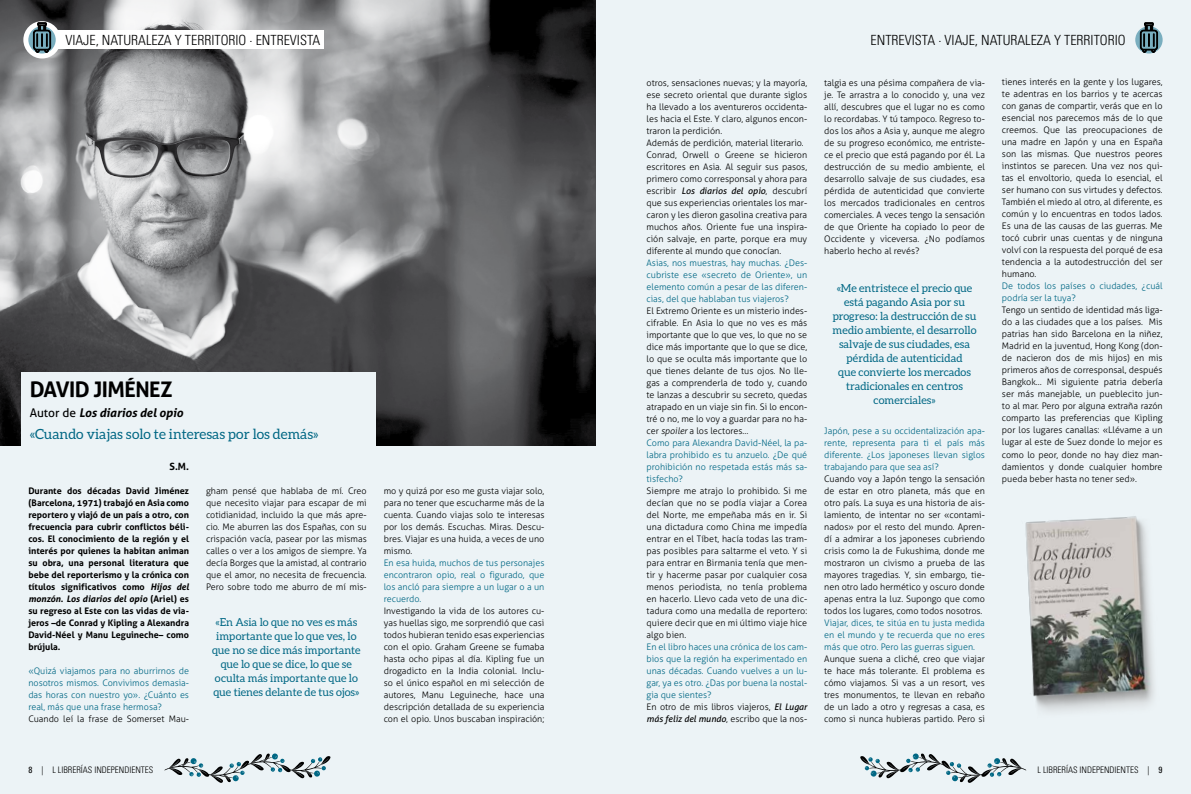
<style>
.page{position:relative;width:1191px;height:794px;background:#fff}
.page>*{position:absolute;margin:0;border:0;box-sizing:border-box;transform-origin:0 0}
.t1{font:700 21.5px "Aller";letter-spacing:-.025em;color:#000}
.t2{font:300 condensed 14px "Univers LT Std";color:#000}
.t3{font:14px "Aleo";color:#006784}
.t4{font:italic 700 12px "Aller";color:#000}
.t5{font:11px/14px "Aleo";color:#006784;text-align:center}
.t6{font:700 10px "Aller";color:#000}
.t7{font:300 9px/12px "Aller";color:#000;text-align:justify}
.t8{font:300 9px/12px "Aller";color:#006784;text-align:justify}
.t9{font:700 9px/12px "Aller";color:#000;text-align:justify}
.t10{font:300 condensed 9px "Univers LT Std";color:#000}
.s1{font-weight:400;font-style:normal}
.s2{font-style:italic}
.s3{font-weight:400;font-style:italic}
.s4{color:#006784}
.s5{color:#000}
.s6{font-weight:400;font-style:italic;color:#000}
.s7{font-weight:400}
</style>
<div class="page">
<div style="left:595px;top:0;width:596px;height:794px;background:#ecf3f6"></div>
<div style="left:0;top:0;width:595px;height:794px;background:#ecf3f6"></div>
<svg style="left:164px;top:753px;width:166px;height:30px"></svg>
<svg style="left:860px;top:753px;width:166px;height:30px"></svg>
<svg style="left:1135px;top:26px;width:27px;height:28px"></svg>
<img style="left:0;top:0;width:595px;height:445px">
<div style="left:21px;top:372px;width:354px;height:76px;background:#ecf3f6"></div>
<svg style="left:26px;top:24px;width:32px;height:32px"></svg>
<div style="left:23px;top:21px;width:38px;height:38px;border:5px solid #fff;border-radius:50%"></div>
<img style="left:1025px;top:516px;width:129px;height:196px">
<div style="left:57px;top:30px;width:266px;height:19px;background:#fff"></div>
<svg style="left:33px;top:22px;width:18px;height:31px"></svg>
<svg style="left:1140px;top:22px;width:17px;height:31px"></svg>
<h2 class="t2" style="left:65px;top:31px;width:256px">VIAJE, NATURALEZA Y TERRITORIO · ENTREVISTA</h2>
<h1 class="t1" style="left:30px;top:376px;width:144px">DAVID JIMÉNEZ</h1>
<h3 class="t4" style="left:30px;top:405px;width:155px"><span class="s1">Autor de</span> Los diarios del opio</h3>
<h2 class="t3" style="left:30px;top:426px;width:290px">«Cuando viajas solo te interesas por los demás»</h2>
<p class="t6" style="left:170px;top:460px;width:21px">S.M.</p>
<p class="t9" style="left:28px;top:484px;width:162px">Durante dos décadas David Jiménez (Barcelona, 1971) trabajó en Asia como reportero y viajó de un país a otro, con frecuencia para cubrir conflictos béli&shy;cos. El conocimiento de la región y el interés por quienes la habitan animan su obra, una personal literatura que bebe del reporterismo y la crónica con títulos significativos como <span class="s2">Hijos del monzón</span>. <span class="s2">Los diarios del opio</span> (Ariel) es su regreso al Este con las vidas de via&shy;jeros –de Conrad y Kipling a Alexandra David-Néel y Manu Leguineche– como brújula.</p>
<p class="t8" style="left:28px;top:664px;width:162px">«Quizá viajamos para no aburrirnos de nosotros mismos. Convivimos demasia&shy;das horas con nuestro yo». ¿Cuánto es real, más que una frase hermosa?</p>
<p class="t7" style="left:28px;top:712px;width:162px">Cuando leí la frase de Somerset Mau-</p>
<p class="t7" style="left:206px;top:484px;width:162px">gham pensé que hablaba de mí. Creo que necesito viajar para escapar de mi cotidianidad, incluido la que más apre&shy;cio. Me aburren las dos Españas, con su crispación vacía, pasear por las mismas calles o ver a los amigos de siempre. Ya decía Borges que la amistad, al contrario que el amor, no necesita de frecuencia.<br>Pero sobre todo me aburro de mí mis-</p>
<p class="t5" style="left:212px;top:615px;width:150px">«En Asia lo que no ves es más importante que lo que ves, lo que no se dice más importante que lo que se dice, lo que se oculta más importante que lo que tienes delante de tus ojos»</p>
<p class="t7" style="left:384px;top:485px;width:162px">mo y quizá por eso me gusta viajar solo, para no tener que escucharme más de la cuenta. Cuando viajas solo te interesas por los demás. Escuchas. Miras. Descu&shy;bres. Viajar es una huida, a veces de uno mismo.</p>
<p class="t8" style="left:384px;top:557px;width:162px">En esa huida, muchos de tus personajes encontraron opio, real o figurado, que los ancló para siempre a un lugar o a un recuerdo.</p>
<p class="t7" style="left:384px;top:604px;width:162px">Investigando la vida de los autores cu&shy;yas huellas sigo, me sorprendió que casi todos hubieran tenido esas experiencias con el opio. Graham Greene se fumaba hasta ocho pipas al día. Kipling fue un drogadicto en la India colonial. Inclu&shy;so el único español en mi selección de autores, Manu Leguineche, hace una descripción detallada de su experiencia con el opio. Unos buscaban inspiración;</p>
<p class="t7" style="left:646px;top:77px;width:162px;text-align:left">otros, sensaciones nuevas; y la mayoría, ese secreto oriental que durante siglos ha llevado a los aventureros occidenta&shy;les hacia el Este. Y claro, algunos encon&shy;traron la perdición.<br>Además de perdición, material literario.<br>Conrad, Orwell o Greene se hicieron escritores en Asia. Al seguir sus pasos, primero como corresponsal y ahora para escribir <span class="s3">Los diarios del opio</span>, descubrí que sus experiencias orientales los mar&shy;caron y les dieron gasolina creativa para muchos años. Oriente fue una inspira&shy;ción salvaje, en parte, porque era muy diferente al mundo que conocían.</p>
<p class="t8" style="left:646px;top:256px;width:162px">Asias, nos muestras, hay muchas. ¿Des&shy;cubriste ese «secreto de Oriente», un elemento común a pesar de las diferen&shy;cias, del que hablaban tus viajeros?</p>
<p class="t7" style="left:646px;top:304px;width:162px;text-align:left">El Extremo Oriente es un misterio indes&shy;cifrable. En Asia lo que no ves es más importante que lo que ves, lo que no se dice más importante que lo que se dice, lo que se oculta más importante que lo que tienes delante de tus ojos. No lle&shy;gas a comprenderla de todo y, cuando te lanzas a descubrir su secreto, quedas atrapado en un viaje sin fin. Si lo encon&shy;tré o no, me lo voy a guardar para no ha&shy;cer <span class="s2">spoiler</span> a los lectores…<br><span class="s4">Como para Alexandra David-Néel, la pa&shy;labra prohibido es tu anzuelo. ¿De qué prohibición no respetada estás más sa&shy;tisfecho?</span></p>
<p class="t7" style="left:646px;top:484px;width:162px">Siempre me atrajo lo prohibido. Si me decían que no se podía viajar a Corea del Norte, me empeñaba más en ir. Si una dictadura como China me impedía entrar en el Tíbet, hacía todas las tram&shy;pas posibles para saltarme el veto. Y si para entrar en Birmania tenía que men&shy;tir y hacerme pasar por cualquier cosa menos periodista, no tenía problema en hacerlo. Llevo cada veto de una dic&shy;tadura como una medalla de reportero: quiere decir que en mi último viaje hice algo bien.</p>
<p class="t8" style="left:646px;top:640px;width:162px;text-align:left">En el libro haces una crónica de los cam&shy;bios que la región ha experimentado en unas décadas. Cuando vuelves a un lu&shy;gar, ya es otro. ¿Das por buena la nostal&shy;gia que sientes?<br><span class="s5">En otro de mis libros viajeros,</span> <span class="s6">El Lugar más feliz del mundo</span><span class="s5">, escribo que la nos-</span></p>
<h2 class="t2" style="left:870px;top:31px;width:256px">ENTREVISTA · VIAJE, NATURALEZA Y TERRITORIO</h2>
<p class="t7" style="left:824px;top:76px;width:162px">talgia es una pésima compañera de via&shy;je. Te arrastra a lo conocido y, una vez allí, descubres que el lugar no es como lo recordabas. Y tú tampoco. Regreso to&shy;dos los años a Asia y, aunque me alegro de su progreso económico, me entriste&shy;ce el precio que está pagando por él. La destrucción de su medio ambiente, el desarrollo salvaje de sus ciudades, esa pérdida de autenticidad que convierte los mercados tradicionales en centros comerciales. A veces tengo la sensación de que Oriente ha copiado lo peor de Occidente y viceversa. ¿No podíamos haberlo hecho al revés?</p>
<p class="t5" style="left:832px;top:281px;width:146px">«Me entristece el precio que está pagando Asia por su progreso: la destrucción de su medio ambiente, el desarrollo salvaje de sus ciudades, esa pérdida de autenticidad<br>que convierte los mercados tradicionales en centros comerciales»</p>
<p class="t8" style="left:824px;top:424px;width:162px">Japón, pese a su occidentalización apa&shy;rente, representa para ti el país más diferente. ¿Los japoneses llevan siglos trabajando para que sea así?</p>
<p class="t7" style="left:824px;top:472px;width:162px">Cuando voy a Japón tengo la sensación de estar en otro planeta, más que en otro país. La suya es una historia de ais&shy;lamiento, de intentar no ser «contami&shy;nados» por el resto del mundo. Apren&shy;dí a admirar a los japoneses cubriendo crisis como la de Fukushima, donde me mostraron un civismo a prueba de las mayores tragedias. Y, sin embargo, tie&shy;nen otro lado hermético y oscuro donde apenas entra la luz. Supongo que como todos los lugares, como todos nosotros.</p>
<p class="t8" style="left:824px;top:616px;width:162px">Viajar, dices, te sitúa en tu justa medida en el mundo y te recuerda que no eres más que otro. Pero las guerras siguen.</p>
<p class="t7" style="left:824px;top:652px;width:162px">Aunque suena a cliché, creo que viajar te hace más tolerante. El problema es cómo viajamos. Si vas a un resort, ves tres monumentos, te llevan en rebaño de un lado a otro y regresas a casa, es como si nunca hubieras partido. Pero si</p>
<p class="t7" style="left:1002px;top:76px;width:162px">tienes interés en la gente y los lugares, te adentras en los barrios y te acercas con ganas de compartir, verás que en lo esencial nos parecemos más de lo que creemos. Que las preocupaciones de una madre en Japón y una en España son las mismas. Que nuestros peores instintos se parecen. Una vez nos qui&shy;tas el envoltorio, queda lo esencial, el ser humano con sus virtudes y defectos.<br>También el miedo al otro, al diferente, es común y lo encuentras en todos lados.<br>Es una de las causas de las guerras. Me tocó cubrir unas cuentas y de ninguna volví con la respuesta del porqué de esa tendencia a la autodestrucción del ser humano.</p>
<p class="t8" style="left:1002px;top:280px;width:162px">De todos los países o ciudades, ¿cuál podría ser la tuya?</p>
<p class="t7" style="left:1002px;top:304px;width:162px">Tengo un sentido de identidad más liga&shy;do a las ciudades que a los países. Mis patrias han sido Barcelona en la niñez, Madrid en la juventud, Hong Kong (don&shy;de nacieron dos de mis hijos) en mis primeros años de corresponsal, después Bangkok… Mi siguiente patria debería ser más manejable, un pueblecito jun&shy;to al mar. Pero por alguna extraña razón comparto las preferencias que Kipling por los lugares canallas: «Llévame a un lugar al este de Suez donde lo mejor es como lo peor, donde no hay diez man&shy;damientos y donde cualquier hombre pueda beber hasta no tener sed».</p>
<p class="t10" style="left:28px;top:764px;width:126px"><span class="s7">8</span> | L LIBRERÍAS INDEPENDIENTES</p>
<p class="t10" style="left:1037px;top:764px;width:126px">L LIBRERÍAS INDEPENDIENTES | <span class="s7">9</span></p>
</div>
